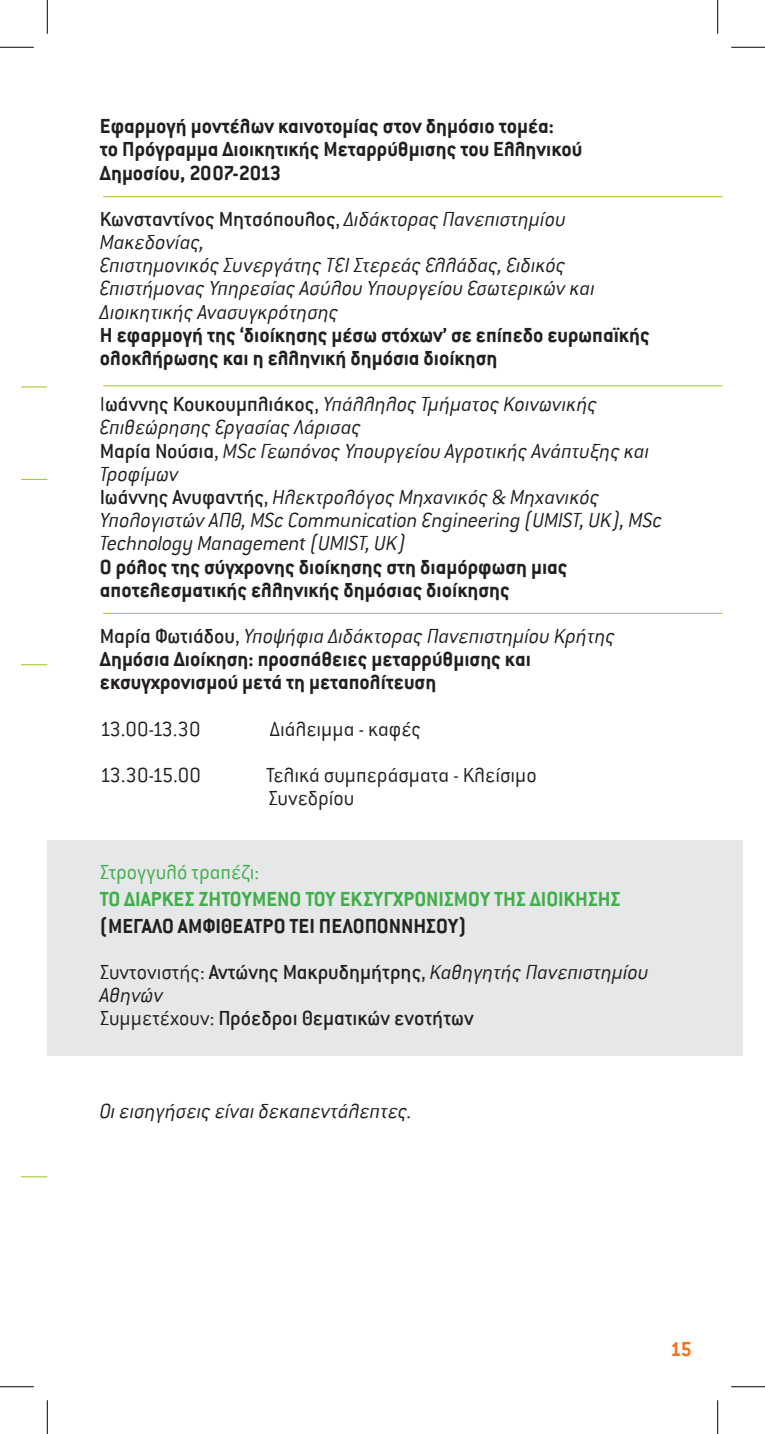
<style>
.page{position:relative;width:765px;height:1434px;background:#fff}
.page>*{position:absolute;margin:0;border:0;box-sizing:border-box;transform-origin:0 0}
.t1{font:italic 300 22.5px/23.2px "Conduit ITC Hel";color:#231f20}
.t2{font:700 22.5px/23.2px "Conduit ITC Hel";color:#231f20}
.t3{font:300 22.5px "Conduit ITC Hel";color:#231f20}
.t4{font:700 22.5px "Conduit ITC Hel";color:#40ae49}
.t5{font:500 22.5px "Conduit ITC Hel";color:#231f20}
.t6{font:300 22.5px "Conduit ITC Hel";color:#40ae49}
.t7{font:700 22.5px "Conduit ITC Hel";color:#f47521}
.s1{font-weight:500;font-style:normal}
.s2{font-style:normal}
.s3{font-weight:300}
</style>
<div class="page">
<div style="left:47px;top:840px;width:695px;height:216px;background:#e6e7e9"></div>
<svg style="left:22px;top:386px;width:25px;height:1px"></svg>
<hr style="left:103px;top:196px;width:619px;height:1px;background:#a6ce39">
<hr style="left:103px;top:385px;width:619px;height:1px;background:#a6ce39">
<hr style="left:103px;top:613px;width:619px;height:1px;background:#a6ce39">
<svg style="left:22px;top:479px;width:25px;height:1px"></svg>
<svg style="left:22px;top:664px;width:25px;height:1px"></svg>
<svg style="left:22px;top:1176px;width:25px;height:1px"></svg>
<hr style="left:0;top:47px;width:34px;height:1px;background:#000">
<hr style="left:730px;top:47px;width:34px;height:1px;background:#000">
<hr style="left:0;top:1386px;width:34px;height:1px;background:#000">
<hr style="left:730px;top:1386px;width:34px;height:1px;background:#000">
<hr style="left:47px;top:0;width:1px;height:34px;background:#000">
<hr style="left:47px;top:1400px;width:1px;height:34px;background:#000">
<hr style="left:717px;top:0;width:1px;height:34px;background:#000">
<hr style="left:717px;top:1400px;width:1px;height:34px;background:#000">
<p class="t2" style="left:100px;top:115px;width:455px">Εφαρμογή μοντέλων καινοτομίας στον δημόσιο τομέα:</p>
<p class="t2" style="left:100px;top:138px;width:483px">το Πρόγραμμα Διοικητικής Μεταρρύθμισης του Ελληνικού<br>Δημοσίου, 2007-2013</p>
<p class="t1" style="left:100px;top:208px;width:467px"><span class="s1">Κωνσταντίνος Μητσόπουλος</span><span class="s2">,</span> Διδάκτορας Πανεπιστημίου<br>Μακεδονίας,</p>
<p class="t1" style="left:100px;top:254px;width:496px">Επιστημονικός Συνεργάτης ΤΕΙ Στερεάς Ελλάδας, Ειδικός<br>Επιστήμονας Υπηρεσίας Ασύλου Υπουργείου Εσωτερικών και<br>Διοικητικής Ανασυγκρότησης</p>
<p class="t2" style="left:100px;top:323px;width:551px">Η εφαρμογή της Ôδιοίκησης μέσω στόχωνÕ σε επίπεδο ευρωπαϊκής ολοκλήρωσης και η ελληνική δημόσια διοίκηση</p>
<p class="t1" style="left:100px;top:393px;width:498px"><span class="s2">Ι</span><span class="s1">ωάννης Κουκουμπλιάκος</span><span class="s2">,</span> Υπάλληλος Τμήματος Κοινωνικής<br>Επιθεώρησης Εργασίας Λάρισας</p>
<p class="t1" style="left:100px;top:440px;width:551px"><span class="s1">Μαρία Νούσια</span><span class="s2">,</span> ΜSc Γεωπόνος Υπουργείου Αγροτικής Ανάπτυξης και<br>Τροφίμων</p>
<p class="t1" style="left:100px;top:486px;width:563px"><span class="s1">Ιωάννης Ανυφαντής</span><span class="s2">,</span> Ηλεκτρολόγος Μηχανικός &amp; Μηχανικός<br>Υπολογιστών ΑΠΘ, MSc Communication Engineering (UMIST, UK), MSc<br>Technology Management (UMIST, UK)</p>
<p class="t2" style="left:100px;top:555px;width:469px">Ο ρόλος της σύγχρονης διοίκησης στη διαμόρφωση μιας αποτελεσματικής ελληνικής δημόσιας διοίκησης</p>
<p class="t1" style="left:100px;top:625px;width:516px"><span class="s1">Μαρία Φωτιάδου</span><span class="s2">,</span> Υποψήφια Διδάκτορας Πανεπιστημίου Κρήτης</p>
<p class="t2" style="left:100px;top:648px;width:432px">Δημόσια Διοίκηση: προσπάθειες μεταρρύθμισης και εκσυγχρονισμού μετά τη μεταπολίτευση</p>
<p class="t3" style="left:100px;top:717px;width:102px">13.00-13.30</p>
<p class="t3" style="left:270px;top:717px;width:152px">Διάλειμμα - καφές</p>
<p class="t3" style="left:100px;top:764px;width:102px">13.30-15.00</p>
<p class="t3" style="left:266px;top:764px;width:272px">Τελικά συμπεράσματα - Κλείσιμο</p>
<p class="t3" style="left:268px;top:787px;width:87px">Συνεδρίου</p>
<p class="t6" style="left:100px;top:860px;width:161px">Στρογγυλό τραπέζι:</p>
<p class="t4" style="left:100px;top:886px;width:522px">ΤΟ ΔΙΑΡΚΕΣ ΖΗΤΟΥΜΕΝΟ ΤΟΥ ΕΚΣΥΓΧΡΟΝΙΣΜΟΥ ΤΗΣ ΔΙΟΙΚΗΣΗΣ</p>
<p class="t2" style="left:100px;top:914px;width:368px">(ΜΕΓΑΛΟ ΑΜΦΙΘΕΑΤΡΟ ΤΕΙ ΠΕΛΟΠΟΝΝΗΣΟΥ)</p>
<p class="t1" style="left:100px;top:961px;width:550px"><span class="s2">Συντονιστής:</span> <span class="s1">Αντώνης Μακρυδημήτρης</span><span class="s2">,</span> Καθηγητής Πανεπιστημίου<br>Αθηνών</p>
<p class="t5" style="left:100px;top:1007px;width:375px"><span class="s3">Συμμετέχουν:</span> Πρόεδροι Θεματικών ενοτήτων</p>
<p class="t1" style="left:100px;top:1100px;width:313px">Οι εισηγήσεις είναι δεκαπεντάλεπτες.</p>
<p class="t7" style="left:670px;top:1337px;width:23px">15</p>
</div>
